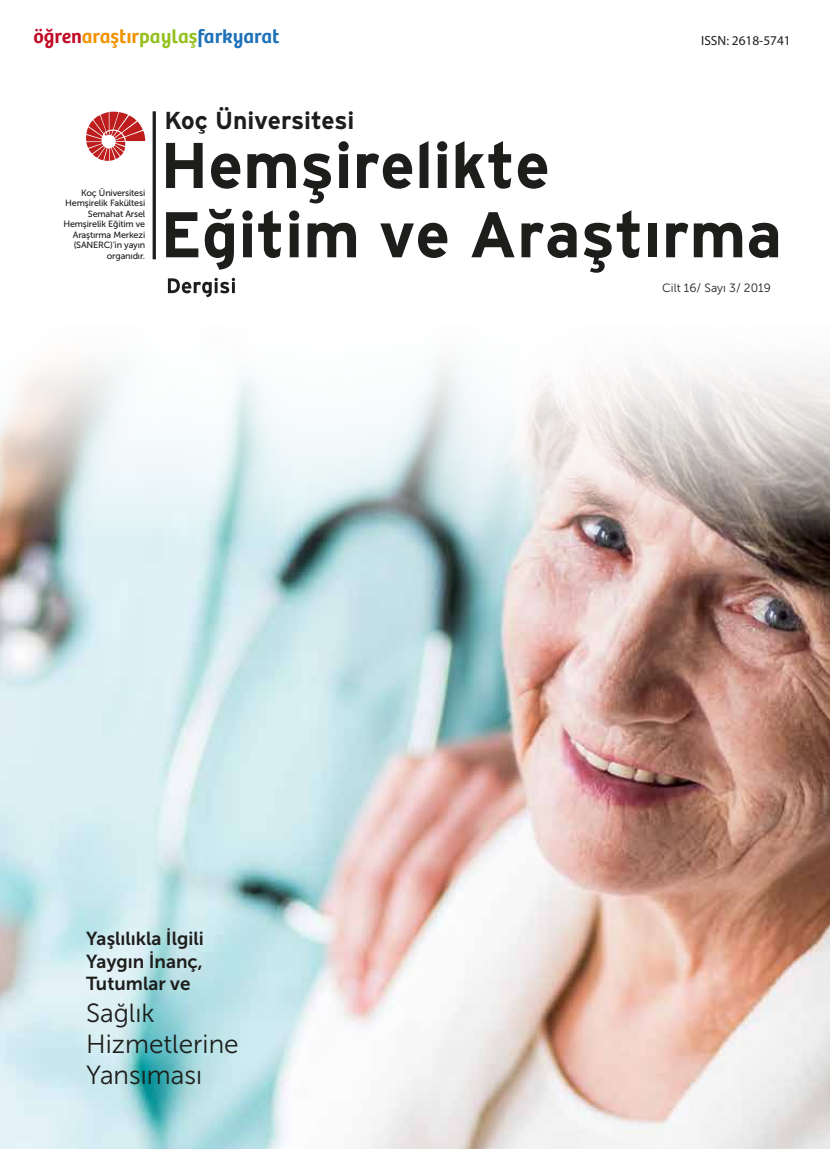
<style>
.page{position:relative;width:830px;height:1149px;background:#fff}
.page>*{position:absolute;margin:0;border:0;box-sizing:border-box;transform-origin:0 0}
.t1{font:26.1px/31.3px "Museo Sans 300";color:#1d1d1b}
.t2{font:700 24.45px "Interstate";color:#1d1d1b}
.t3{font:600 19.65px "Bree";color:#1d71b8}
.t4{font:18.75px/22.5px "Museo Sans 700";color:#1d1d1b;text-align:justify}
.t5{font:13.35px "Myriad Pro";color:#1d1d1b}
.t6{font:12px "Museo Sans 300";color:#1d1d1b}
.t7{font:9px/10.5px "Museo Sans 500";letter-spacing:-.015em;color:#1d1d1b;text-align:right}
.s1{color:#c10a25}
.s2{color:#f39200}
.s3{color:#95c11f}
</style>
<div class="page">
<img style="left:0;top:540px;width:829px;height:608px">
<svg style="left:0;top:297px;width:829px;height:243px"></svg>
<svg style="left:152px;top:111px;width:4px;height:148px"></svg>
<svg style="left:166px;top:212px;width:32px;height:45px"></svg>
<svg style="left:205px;top:209px;width:29px;height:60px"></svg>
<svg style="left:242px;top:210px;width:10px;height:47px"></svg>
<svg style="left:258px;top:210px;width:23px;height:48px"></svg>
<svg style="left:289px;top:210px;width:10px;height:47px"></svg>
<svg style="left:307px;top:223px;width:49px;height:34px"></svg>
<svg style="left:380px;top:223px;width:67px;height:35px"></svg>
<svg style="left:471px;top:212px;width:43px;height:45px"></svg>
<svg style="left:521px;top:223px;width:55px;height:35px"></svg>
<svg style="left:583px;top:210px;width:56px;height:63px"></svg>
<div style="left:648px;top:223px;width:9px;height:34px;background:#1d1d1b"></div>
<svg style="left:666px;top:223px;width:75px;height:34px"></svg>
<svg style="left:749px;top:223px;width:28px;height:35px"></svg>
<svg style="left:166px;top:143px;width:36px;height:45px"></svg>
<svg style="left:211px;top:153px;width:29px;height:36px"></svg>
<svg style="left:247px;top:153px;width:49px;height:35px"></svg>
<svg style="left:303px;top:153px;width:28px;height:50px"></svg>
<svg style="left:338px;top:141px;width:10px;height:47px"></svg>
<svg style="left:357px;top:153px;width:55px;height:36px"></svg>
<svg style="left:419px;top:141px;width:9px;height:47px"></svg>
<svg style="left:437px;top:141px;width:10px;height:47px"></svg>
<svg style="left:455px;top:141px;width:56px;height:48px"></svg>
<svg style="left:517px;top:153px;width:30px;height:36px"></svg>
<svg style="left:86px;top:112px;width:59px;height:49px"></svg>
<svg style="left:168px;top:278px;width:67px;height:19px"></svg>
<h3 class="t3" style="left:33px;top:25px;width:247px"><span class="s1">öğren</span><span class="s2">araştır</span><span class="s3">paylaş</span>farkyarat</h3>
<h3 class="t5" style="left:700px;top:32px;width:91px">ISSN: 2618-5741</h3>
<h2 class="t2" style="left:164px;top:106px;width:191px">Koç Üniversitesi</h2>
<p class="t7" style="left:63px;top:187px;width:83px">Koç Üniversitesi<br>Hemşirelik Fakültesi<br>Semahat Arsel<br>Hemşirelik Eğitim ve<br>Araştırma Merkezi (SANERC)’in yayın organıdır.</p>
<h3 class="t4" style="left:86px;top:927px;width:119px">Yaşlılıkla İlgili Yaygın İnanç, Tutumlar ve</h3>
<h1 class="t1" style="left:86px;top:996px;width:154px">Sağlık<br>Hizmetlerine<br>Yansıması</h1>
<h3 class="t6" style="left:662px;top:281px;width:110px">Cilt 16/ Sayı 3/ 2019</h3>
</div>
